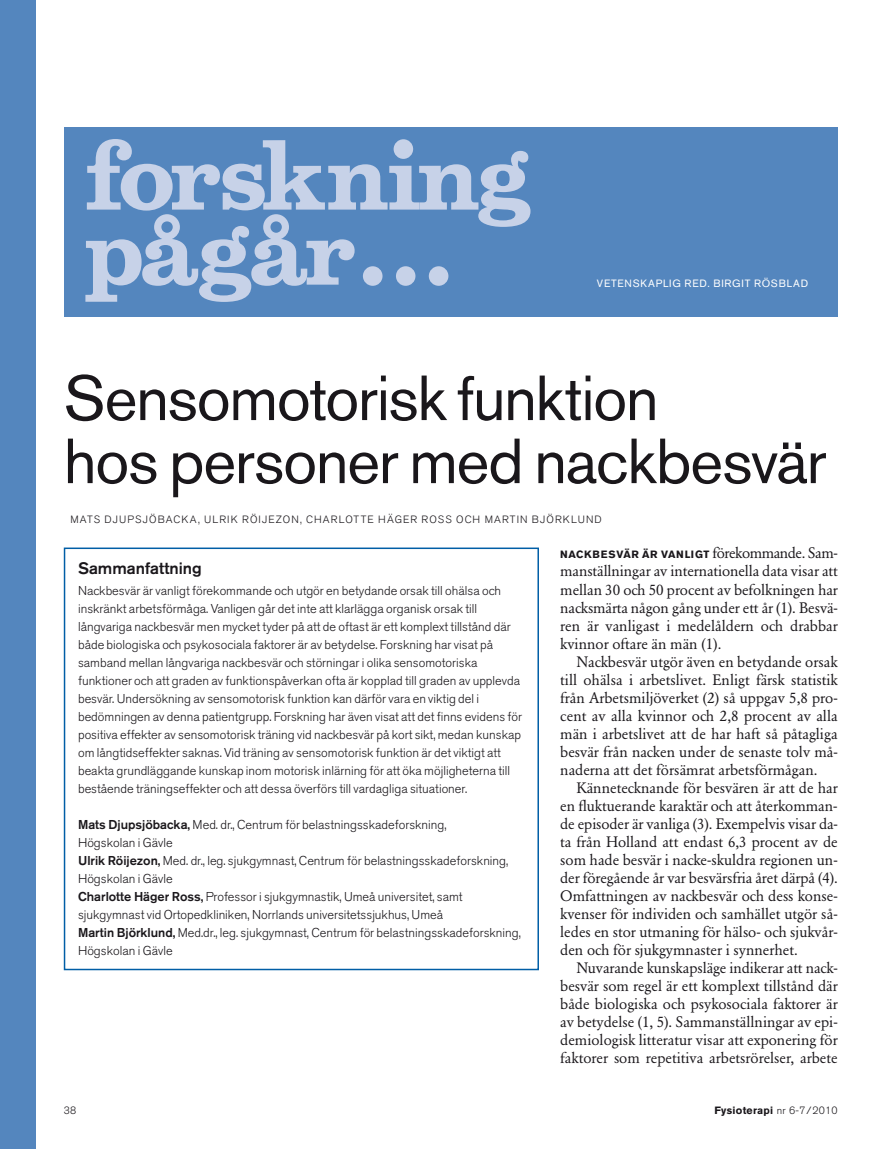
<style>
.page{position:relative;width:893px;height:1149px;background:#fff}
.page>*{position:absolute;margin:0;border:0;box-sizing:border-box;transform-origin:0 0}
.t1{font:700 90px/75px "Belizio";letter-spacing:-.04em;color:#c7d2e8}
.t2{font:63px/63px "Akzidenz Grotesk Std";letter-spacing:-.02em;color:#1a171b}
.t3{font:500 16.5px "Akzidenz Grotesk Std";color:#1a171b}
.t4{font:15px/18px "Garamond Berth BQ";color:#1a171b;text-align:justify}
.t5{font:300 12.75px/18px "Akzidenz Grotesk Std";color:#1a171b}
.t6{font:300 10.5px "Akzidenz Grotesk Std";letter-spacing:.1em;color:#1a171b}
.t7{font:700 10.5px "Akzidenz Grotesk Std";letter-spacing:.055em;color:#1a171b}
.t8{font:10.5px "Akzidenz Grotesk Std";letter-spacing:.07em;color:#fff}
.s1{font-family:"Garamond Berth BQ";font-weight:400;font-size:15px}
.s2{font-weight:500}
.s3{font-weight:300}
</style>
<div class="page">
<div style="left:64px;top:547px;width:475px;height:422px;border:2px solid #005ea6"></div>
<div style="left:64px;top:128px;width:774px;height:189px;background:#5486be"></div>
<div style="left:0;top:0;width:35px;height:1148px;background:#5486be"></div>
<h1 class="t1" style="left:85px;top:140px;width:449px">forskning pågår…</h1>
<p class="t8" style="left:597px;top:276px;width:213px">Vetens kaplig red. Birgit Rösb lad</p>
<h2 class="t2" style="left:64px;top:366px;width:764px">Sensomotorisk funktion<br>hos personer med nackbesvär</h2>
<p class="t6" style="left:71px;top:513px;width:533px">MATS DJUPSJÖBACKA, ULRIK RÖIJEZON, CHARLOTTE HÄGER ROSS OCH MARTIN BJÖRKLUND</p>
<p class="t7" style="left:560px;top:548px;width:279px">NACKBESVÄR ÄR VAN LIGT <span class="s1">förekommande. Sam-</span></p>
<p class="t4" style="left:560px;top:562px;width:279px">manställningar av internationella data visar att mellan 30 och 50 procent av befolkningen har nacksmärta någon gång under ett år (1). Besvä&shy;ren är vanligast i medelåldern och drabbar kvinnor oftare än män (1).</p>
<p class="t4" style="left:560px;top:652px;width:279px;text-indent:16px">Nackbesvär utgör även en betydande orsak till ohälsa i arbetslivet. Enligt färsk statistik från Arbetsmiljöverket (2) så uppgav 5,8 pro&shy;cent av alla kvinnor och 2,8 procent av alla män i arbetslivet att de har haft så påtagliga besvär från nacken under de senaste tolv må&shy;naderna att det försämrat arbetsförmågan.</p>
<p class="t4" style="left:560px;top:778px;width:279px;text-indent:16px">Kännetecknande för besvären är att de har en fluktuerande karaktär och att återkomman&shy;de episoder är vanliga (3). Exempelvis visar da&shy;ta från Holland att endast 6,3 procent av de som hade besvär i nacke-skuldra regionen un&shy;der föregående år var besvärsfria året därpå (4).<br>Omfattningen av nackbesvär och dess konse&shy;kvenser för individen och samhället utgör så&shy;ledes en stor utmaning för hälso- och sjukvår&shy;den och för sjukgymnaster i synnerhet.</p>
<p class="t4" style="left:560px;top:958px;width:279px;text-indent:16px">Nuvarande kunskapsläge indikerar att nack&shy;besvär som regel är ett komplext tillstånd där både biologiska och psykosociala faktorer är av betydelse (1, 5). Sammanställningar av epi&shy;demiologisk litteratur visar att exponering för faktorer som repetitiva arbetsrörelser, arbete</p>
<p class="t3" style="left:78px;top:558px;width:125px">Sammanfattning</p>
<p class="t5" style="left:78px;top:581px;width:446px">Nackbesvär är vanligt förekommande och utgör en betydande orsak till ohälsa och inskränkt arbetsförmåga. Vanligen går det inte att klarlägga organisk orsak till långvariga nackbesvär men mycket tyder på att de oftast är ett komplext tillstånd där både biologiska och psykosociala faktorer är av betydelse. Forskning har visat på samband mellan långvariga nackbesvär och störningar i olika sensomotoriska funktioner och att graden av funktionspåverkan ofta är kopplad till graden av upplevda besvär. Undersökning av sensomotorisk funktion kan därför vara en viktig del i bedömningen av denna patientgrupp. Forskning har även visat att det finns evidens för positiva effekter av sensomotorisk träning vid nackbesvär på kort sikt, medan kunskap om långtidseffekter saknas. Vid träning av sensomotorisk funktion är det viktigt att beakta grundläggande kunskap inom motorisk inlärning för att öka möjligheterna till bestående träningseffekter och att dessa överförs till vardagliga situationer.</p>
<p class="t5" style="left:78px;top:815px;width:444px"><span class="s2">Mats Djupsjöbacka,</span> Med. dr., Centrum för belastningsskadeforskning,<br>Högskolan i Gävle<br><span class="s2">Ulrik Röijezon,</span> Med. dr., leg. sjukgymnast, Centrum för belastningsskadeforskning, Högskolan i Gävle<br><span class="s2">Charlotte Häger Ross,</span> Professor i sjukgymnastik, Umeå universitet, samt sjukgymnast vid Ortopedkliniken, Norrlands universitetssjukhus, Umeå<br><span class="s2">Martin Björklund,</span> Med.dr., leg. sjukgymnast, Centrum för belastningsskadeforskning, Högskolan i Gävle</p>
<p class="t6" style="left:64px;top:1104px;width:14px">38</p>
<p class="t7" style="left:714px;top:1104px;width:125px">FYSIOTERAPI <span class="s3">nr 6-7/2010</span></p>
</div>
